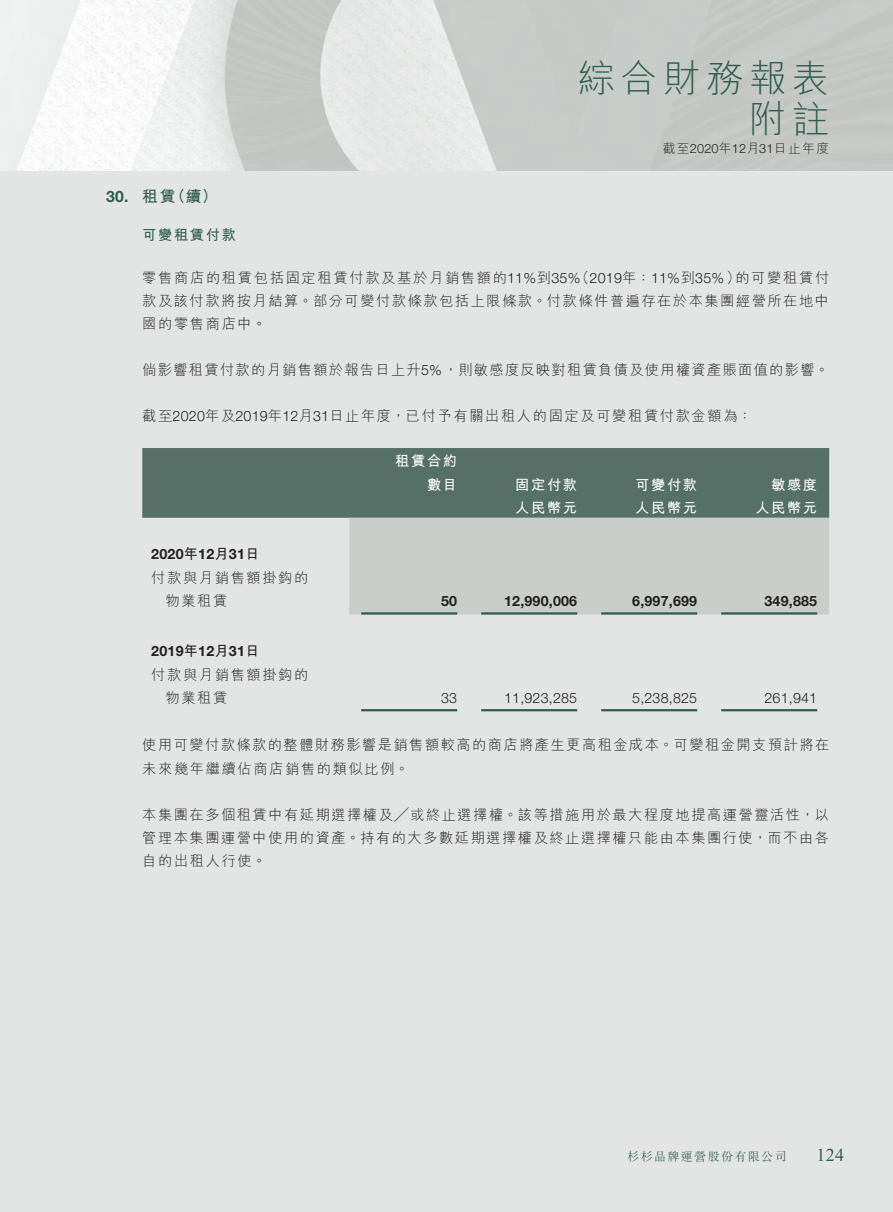
<style>
.page{position:relative;width:893px;height:1212px;background:#e2e5e4}
.page>*{position:absolute;margin:0;border:0;box-sizing:border-box;transform-origin:0 0}
.t1{font:300 37.5px/40.5px "M Hei HK";letter-spacing:.14em;color:#315c50;text-align:right}
.t2{font:18px "Times New Roman";color:#315c50}
._03_H1{font:700 15.75px "M Hei HK";color:#315c50}
._03_H1-2{font:700 15.75px "Helvetica Neue LT Std";color:#315c50}
._12___P2{font:300 14.25px/23.2px "M Hei HK";letter-spacing:.105em;color:#231f20}
._12___P2-2{font:300 14.25px "Helvetica Neue LT Std";letter-spacing:.015em;color:#231f20}
._12___P2-3{font:700 14.25px "M Hei HK";letter-spacing:.115em;color:#fff}
._15_Table_Stub{font:300 14.25px "M Hei HK";letter-spacing:.115em;color:#231f20}
._12___P2-4{font:700 14.25px "Helvetica Neue LT Std";letter-spacing:.015em;color:#231f20}
._15_Table_Stub-2{font:700 14.25px "Helvetica Neue LT Std";letter-spacing:.015em;color:#231f20}
._04___H2{font:700 14.25px "M Hei HK";letter-spacing:.115em;color:#315c50}
.t3{font:300 12.75px "M Hei HK";letter-spacing:.115em;color:#231f20}
.t4{font:300 12px "M Sung HK";letter-spacing:.115em;color:#315c50}
.s1{font-family:"Helvetica Neue LT Std"}
.s2{font-family:"M Hei HK"}
</style>
<div class="page">
<img style="left:0;top:0;width:893px;height:170px">
<div style="left:142px;top:448px;width:687px;height:70px;background:#567067"></div>
<div style="left:349px;top:518px;width:480px;height:96px;background:#cacecb"></div>
<hr style="left:361px;top:612px;width:96px;height:2px;background:#315c50">
<hr style="left:481px;top:612px;width:96px;height:2px;background:#315c50">
<hr style="left:601px;top:612px;width:96px;height:2px;background:#315c50">
<hr style="left:721px;top:612px;width:96px;height:2px;background:#315c50">
<hr style="left:361px;top:709px;width:96px;height:2px;background:#315c50">
<hr style="left:481px;top:709px;width:96px;height:2px;background:#315c50">
<hr style="left:601px;top:709px;width:96px;height:2px;background:#315c50">
<hr style="left:721px;top:709px;width:96px;height:2px;background:#315c50">
<p class="_03_H1-2" style="left:106px;top:187px;width:24px">30.</p>
<h1 class="t1" style="left:578px;top:58px;width:253px">綜合財務報表附註</h1>
<p class="_03_H1" style="left:170px;top:185px;width:49px">（續(</p>
<p class="_03_H1" style="left:142px;top:185px;width:35px">租賃</p>
<p class="_04___H2" style="left:142px;top:224px;width:95px">可變租賃付款</p>
<p class="t3" style="left:663px;top:142px;width:168px">截至<span class="s1">2020</span>年<span class="s1">12</span>月<span class="s1">31</span>日止年度</p>
<p class="_12___P2" style="left:142px;top:266px;width:688px">零售商店的租賃包括固定租賃付款及基於月銷售額的<span class="s1">11%</span>到<span class="s1">35%<br></span>款及該付款將按月結算。部分可變付款條款包括上限條款。付款條件普遍存在於本集團經營所在地中國的零售商店中。</p>
<p class="_12___P2" style="left:142px;top:358px;width:688px">倘影響租賃付款的月銷售額於報告日上升<span class="s1">5%</span>，則敏感度反映對租賃負債及使用權資產賬面值的影響。</p>
<p class="_12___P2" style="left:142px;top:404px;width:611px">截至<span class="s1">2020</span>年及<span class="s1">2019</span>年<span class="s1">12</span>月<span class="s1">31</span>日止年度，已付予有關出租人的固定及可變租賃付款金額為：</p>
<p class="_12___P2-3" style="left:395px;top:451px;width:63px">租賃合約</p>
<p class="_12___P2-3" style="left:771px;top:474px;width:47px">敏感度</p>
<p class="_12___P2-2" style="left:575px;top:269px;width:167px"><span class="s2">（</span>2019<span class="s2">年：</span>11%<span class="s2">到</span>35%<span class="s2">）</span></p>
<p class="_12___P2" style="left:735px;top:266px;width:95px">的可變租賃付</p>
<p class="_12___P2-3" style="left:515px;top:474px;width:63px">固定付款</p>
<p class="_12___P2-3" style="left:635px;top:474px;width:63px">可變付款</p>
<p class="_12___P2-3" style="left:427px;top:474px;width:32px">數目</p>
<p class="_15_Table_Stub-2" style="left:151px;top:546px;width:110px">2020<span class="s2">年</span>12<span class="s2">月</span>31<span class="s2">日</span></p>
<p class="_15_Table_Stub" style="left:151px;top:570px;width:159px">付款與月銷售額掛鈎的</p>
<p class="_15_Table_Stub" style="left:166px;top:593px;width:63px">物業租賃</p>
<p class="_15_Table_Stub-2" style="left:151px;top:642px;width:110px">2019<span class="s2">年</span>12<span class="s2">月</span>31<span class="s2">日</span></p>
<p class="_15_Table_Stub" style="left:151px;top:667px;width:159px">付款與月銷售額掛鈎的</p>
<p class="_12___P2-4" style="left:441px;top:592px;width:18px">50</p>
<p class="_12___P2-3" style="left:515px;top:497px;width:63px">人民幣元</p>
<p class="_12___P2-4" style="left:504px;top:592px;width:75px">12,990,006</p>
<p class="_12___P2-3" style="left:635px;top:497px;width:63px">人民幣元</p>
<p class="_12___P2-4" style="left:632px;top:592px;width:66px">6,997,699</p>
<p class="_12___P2-3" style="left:755px;top:497px;width:63px">人民幣元</p>
<p class="_12___P2-4" style="left:764px;top:592px;width:54px">349,885</p>
<p class="_15_Table_Stub" style="left:166px;top:690px;width:63px">物業租賃</p>
<p class="_12___P2" style="left:142px;top:733px;width:688px">使用可變付款條款的整體財務影響是銷售額較高的商店將產生更高租金成本。可變租金開支預計將在未來幾年繼續佔商店銷售的類似比例。</p>
<p class="_12___P2" style="left:142px;top:802px;width:688px;text-align:justify">本集團在多個租賃中有延期選擇權及╱或終止選擇權。該等措施用於最大程度地提高運營靈活性，以管理本集團運營中使用的資產。持有的大多數延期選擇權及終止選擇權只能由本集團行使，而不由各自的出租人行使。</p>
<p class="_12___P2-2" style="left:441px;top:689px;width:18px">33</p>
<p class="_12___P2-2" style="left:504px;top:689px;width:75px">11,923,285</p>
<p class="_12___P2-2" style="left:632px;top:689px;width:66px">5,238,825</p>
<p class="_12___P2-2" style="left:764px;top:689px;width:54px">261,941</p>
<p class="t4" style="left:627px;top:1148px;width:161px">杉杉品牌運營股份有限公司</p>
<p class="t2" style="left:817px;top:1142px;width:29px">124</p>
</div>
